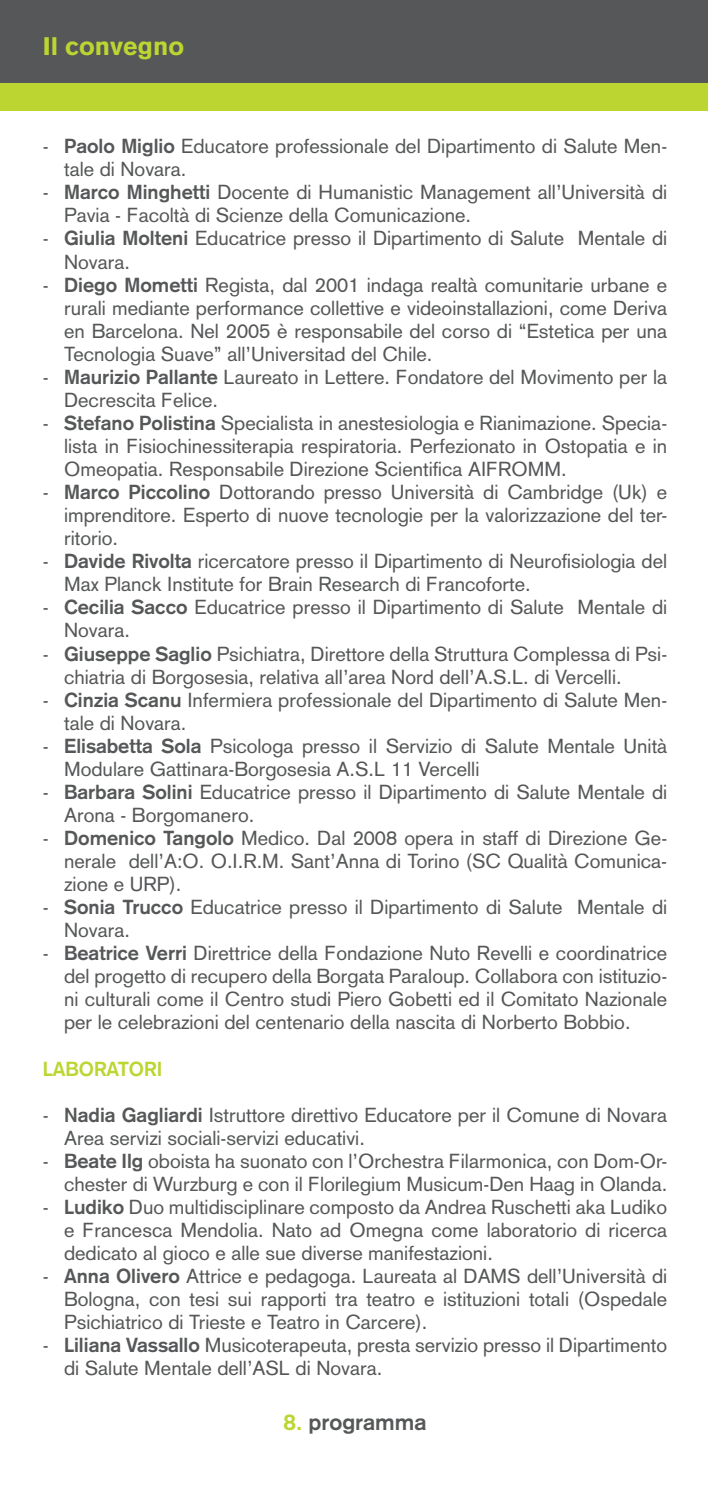
<style>
.page{position:relative;width:708px;height:1487px;background:#fff}
.page>*{position:absolute;margin:0;border:0;box-sizing:border-box;transform-origin:0 0}
.t1{font:900 25px "Akzidenz Grotesk";color:#bcd531}
.t2{font:700 22.5px "Akzidenz Grotesk";color:#555758}
.t3{font:20px/23px "Akzidenz Grotesk";color:#555758}
.t4{font:700 20px "Akzidenz Grotesk";color:#bcd531}
.s1{font-weight:700}
.s2{color:#bcd531}
</style>
<div class="page">
<div style="left:0;top:0;width:707px;height:83px;background:#555758"></div>
<div style="left:0;top:83px;width:707px;height:27px;background:#bcd531"></div>
<p class="t1" style="left:43px;top:37px;width:143px">Il convegno</p>
<p class="t3" style="left:64px;top:137px;width:604px;text-indent:-21px">- <span class="s1">Paolo Miglio</span> Educatore professionale del Dipartimento di Salute Men&shy;tale di Novara.</p>
<p class="t3" style="left:64px;top:183px;width:604px;text-indent:-21px">- <span class="s1">Marco Minghetti</span> Docente di Humanistic Management all’Università di<br>Pavia - Facoltà di Scienze della Comunicazione.</p>
<p class="t3" style="left:64px;top:229px;width:604px;text-indent:-21px">- <span class="s1">Giulia Molteni</span> Educatrice presso il Dipartimento di Salute Mentale di<br>Novara.</p>
<p class="t3" style="left:64px;top:275px;width:604px;text-align:justify;text-indent:-21px">- <span class="s1">Diego Mometti</span> Regista, dal 2001 indaga realtà comunitarie urbane e rurali mediante performance collettive e videoinstallazioni, come Deriva en Barcelona. Nel 2005 è responsabile del corso di “Estetica per una Tecnologia Suave” all’Universitad del Chile.</p>
<p class="t3" style="left:64px;top:367px;width:604px;text-indent:-21px">- <span class="s1">Maurizio Pallante</span> Laureato in Lettere. Fondatore del Movimento per la<br>Decrescita Felice.</p>
<p class="t3" style="left:64px;top:414px;width:604px;text-align:justify;text-indent:-21px">- <span class="s1">Stefano Polistina</span> Specialista in anestesiologia e Rianimazione. Specia&shy;lista in Fisiochinessiterapia respiratoria. Perfezionato in Ostopatia e in Omeopatia. Responsabile Direzione Scientifica AIFROMM.</p>
<p class="t3" style="left:64px;top:483px;width:604px;text-align:justify;text-indent:-21px">- <span class="s1">Marco Piccolino</span> Dottorando presso Università di Cambridge (Uk) e imprenditore. Esperto di nuove tecnologie per la valorizzazione del ter&shy;ritorio.</p>
<p class="t3" style="left:64px;top:552px;width:604px;text-indent:-21px">- <span class="s1">Davide Rivolta</span> ricercatore presso il Dipartimento di Neurofisiologia del<br>Max Planck Institute for Brain Research di Francoforte.</p>
<p class="t3" style="left:64px;top:598px;width:604px;text-indent:-21px">- <span class="s1">Cecilia Sacco</span> Educatrice presso il Dipartimento di Salute Mentale di<br>Novara.</p>
<p class="t3" style="left:64px;top:644px;width:604px;text-indent:-21px">- <span class="s1">Giuseppe Saglio</span> Psichiatra, Direttore della Struttura Complessa di Psi&shy;chiatria di Borgosesia, relativa all’area Nord dell’A.S.L. di Vercelli.</p>
<p class="t3" style="left:64px;top:690px;width:604px;text-indent:-21px">- <span class="s1">Cinzia Scanu</span> Infermiera professionale del Dipartimento di Salute Men&shy;tale di Novara.</p>
<p class="t3" style="left:64px;top:736px;width:604px;text-indent:-21px">- <span class="s1">Elisabetta Sola</span> Psicologa presso il Servizio di Salute Mentale Unità<br>Modulare Gattinara-Borgosesia A.S.L 11 Vercelli</p>
<p class="t3" style="left:64px;top:782px;width:604px;text-indent:-21px">- <span class="s1">Barbara Solini</span> Educatrice presso il Dipartimento di Salute Mentale di<br>Arona - Borgomanero.</p>
<p class="t3" style="left:64px;top:829px;width:604px;text-align:justify;text-indent:-21px">- <span class="s1">Domenico Tangolo</span> Medico. Dal 2008 opera in staff di Direzione Ge&shy;nerale dell’A:O. O.I.R.M. Sant’Anna di Torino (SC Qualità Comunica&shy;zione e URP).</p>
<p class="t3" style="left:64px;top:898px;width:604px;text-indent:-21px">- <span class="s1">Sonia Trucco</span> Educatrice presso il Dipartimento di Salute Mentale di<br>Novara.</p>
<p class="t3" style="left:64px;top:944px;width:604px;text-align:justify;text-indent:-21px">- <span class="s1">Beatrice Verri</span> Direttrice della Fondazione Nuto Revelli e coordinatrice del progetto di recupero della Borgata Paraloup. Collabora con istituzio&shy;ni culturali come il Centro studi Piero Gobetti ed il Comitato Nazionale per le celebrazioni del centenario della nascita di Norberto Bobbio.</p>
<p class="t4" style="left:43px;top:1061px;width:121px">LABORATORI</p>
<p class="t3" style="left:64px;top:1105px;width:604px;text-indent:-21px">- <span class="s1">Nadia Gagliardi</span> Istruttore direttivo Educatore per il Comune di Novara<br>Area servizi sociali-servizi educativi.</p>
<p class="t3" style="left:43px;top:1151px;width:625px;text-align:right">- <span class="s1">Beate Ilg</span> oboista ha suonato con l’Orchestra Filarmonica, con Dom-Or&shy;chester di Wurzburg e con il Florilegium Musicum-Den Haag in Olanda.</p>
<p class="t3" style="left:64px;top:1197px;width:604px;text-align:justify;text-indent:-21px">- <span class="s1">Ludiko</span> Duo multidisciplinare composto da Andrea Ruschetti aka Ludiko e Francesca Mendolia. Nato ad Omegna come laboratorio di ricerca dedicato al gioco e alle sue diverse manifestazioni.</p>
<p class="t3" style="left:64px;top:1267px;width:604px;text-align:justify;text-indent:-21px">- <span class="s1">Anna Olivero</span> Attrice e pedagoga. Laureata al DAMS dell’Università di Bologna, con tesi sui rapporti tra teatro e istituzioni totali (Ospedale Psichiatrico di Trieste e Teatro in Carcere).</p>
<p class="t3" style="left:64px;top:1336px;width:604px;text-indent:-21px">- <span class="s1">Liliana Vassallo</span> Musicoterapeuta, presta servizio presso il Dipartimento di Salute Mentale dell’ASL di Novara.</p>
<p class="t2" style="left:283px;top:1414px;width:144px"><span class="s2">8.</span> programma</p>
</div>
